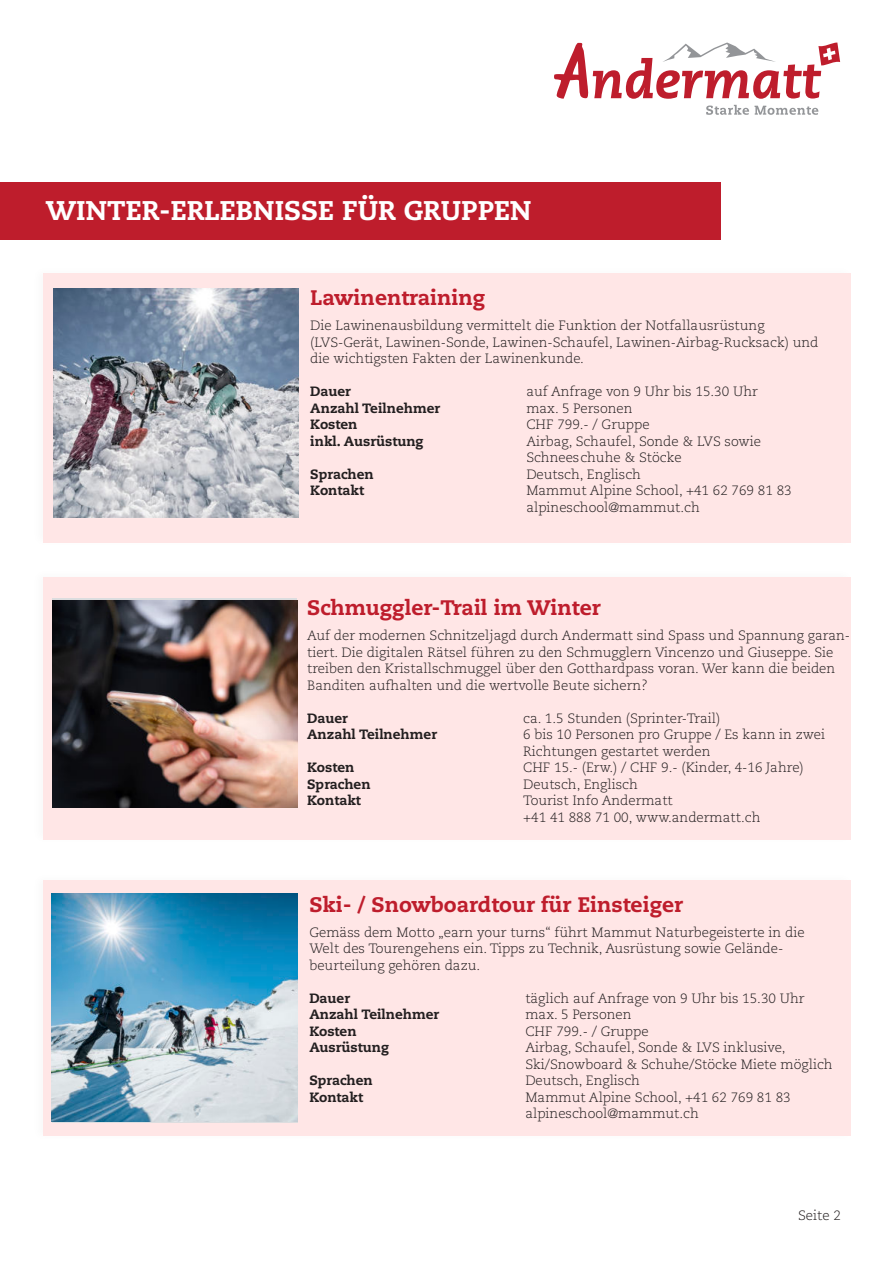
<style>
.page{position:relative;width:893px;height:1263px;background:#fff}
.page>*{position:absolute;margin:0;border:0;box-sizing:border-box;transform-origin:0 0}
.t1{font:800 27px "Caecilia LT Std";color:#fff}
.t2{font:800 21px "Caecilia LT Std";color:#be1d2c}
.t3{font:300 13.5px/16.5px "Caecilia LT Std";color:#231f20}
.t4{font:800 13.5px "Caecilia LT Std";color:#231f20}
</style>
<div class="page">
<svg style="left:818px;top:43px;width:22px;height:23px"></svg>
<svg style="left:706px;top:105px;width:112px;height:10px"></svg>
<svg style="left:554px;top:43px;width:281px;height:56px"></svg>
<div style="left:30px;top:264px;width:824px;height:285px;background:#231f20;opacity:.27"></div>
<div style="left:43px;top:274px;width:807px;height:269px;background:#ffe6e6"></div>
<div style="left:30px;top:567px;width:824px;height:279px;background:#231f20;opacity:.27"></div>
<div style="left:43px;top:577px;width:807px;height:262px;background:#ffe6e6"></div>
<div style="left:0;top:182px;width:720px;height:57px;background:#be1d2c"></div>
<div style="left:43px;top:880px;width:807px;height:256px;background:#ffe6e6"></div>
<img style="left:53px;top:289px;width:246px;height:228px">
<img style="left:52px;top:894px;width:246px;height:228px">
<img style="left:52px;top:600px;width:245px;height:207px">
<h1 class="t1" style="left:51px;top:192px;width:486px">SOMMERERLEBNISSE FÜR GRUPPEN</h1>
<h1 class="t1" style="left:46px;top:195px;width:487px">WINTER-ERLEBNISSE FÜR GRUPPEN</h1>
<h2 class="t2" style="left:310px;top:286px;width:177px">Lawinentraining</h2>
<p class="t3" style="left:310px;top:318px;width:510px">Die Lawinenausbildung vermittelt die Funktion der Notfallausrüstung (LVS-Gerät, Lawinen-Sonde, Lawinen-Schaufel, Lawinen-Airbag-Rucksack) und die wichtigsten Fakten der Lawinenkunde.</p>
<p class="t4" style="left:310px;top:384px;width:42px">Dauer</p>
<p class="t3" style="left:526px;top:384px;width:233px">auf Anfrage von 9 Uhr bis 15.30 Uhr</p>
<p class="t4" style="left:310px;top:400px;width:131px">Anzahl Teilnehmer</p>
<p class="t3" style="left:526px;top:401px;width:108px">max. 5 Personen</p>
<p class="t4" style="left:310px;top:417px;width:49px">Kosten</p>
<p class="t3" style="left:526px;top:417px;width:125px">CHF 799.- / Gruppe</p>
<p class="t4" style="left:310px;top:433px;width:115px">inkl. Ausrüstung</p>
<p class="t3" style="left:526px;top:434px;width:236px">Airbag, Schaufel, Sonde &amp; LVS sowie<br>Schnees chuhe &amp; Stöcke</p>
<p class="t4" style="left:310px;top:466px;width:65px">Sprachen</p>
<p class="t3" style="left:526px;top:467px;width:116px">Deutsch, Englisch</p>
<p class="t4" style="left:310px;top:483px;width:55px">Kontakt</p>
<p class="t3" style="left:526px;top:483px;width:267px">Mammut Alpine School, +41 62 769 81 83 alpineschool@mammut.ch</p>
<h2 class="t2" style="left:307px;top:596px;width:295px">Schmuggler-Trail im Winter</h2>
<p class="t3" style="left:307px;top:628px;width:544px">Auf der modernen Schnitzeljagd durch Andermatt sind Spass und Spannung garan&shy;tiert. Die digitalen Rätsel führen zu den Schmugglern Vincenzo und Giuseppe. Sie treiben den Kristallschmuggel über den Gotthardpass voran. Wer kann die beiden Banditen aufhalten und die wertvolle Beute sichern?</p>
<p class="t4" style="left:307px;top:710px;width:42px">Dauer</p>
<p class="t3" style="left:523px;top:711px;width:199px">ca. 1.5 Stunden (Sprinter-Trail)</p>
<p class="t4" style="left:307px;top:727px;width:131px">Anzahl Teilnehmer</p>
<p class="t3" style="left:523px;top:727px;width:303px">6 bis 10 Personen pro Gruppe / Es kann in zwei<br>Richtungen gestartet werden</p>
<p class="t4" style="left:307px;top:760px;width:49px">Kosten</p>
<p class="t3" style="left:523px;top:760px;width:282px">CHF 15.- (Erw.) / CHF 9.- (Kinder, 4-16 Jahre)</p>
<p class="t4" style="left:307px;top:776px;width:65px">Sprachen</p>
<p class="t3" style="left:523px;top:777px;width:116px">Deutsch, Englisch</p>
<p class="t4" style="left:307px;top:793px;width:55px">Kontakt</p>
<p class="t3" style="left:523px;top:793px;width:239px">Tourist Info Andermatt<br>+41 41 888 71 00, www.andermatt.ch</p>
<h2 class="t2" style="left:309px;top:892px;width:375px">Ski- / Snowboardtour für Einsteiger</h2>
<p class="t3" style="left:309px;top:925px;width:497px">Gemäss dem Motto „earn your turns“ führt Mammut Naturbegeisterte in die<br>Welt des Tourengehens ein. Tipps zu Technik, Ausrüstung sowie Gelände&shy;beurteilung gehören dazu.</p>
<p class="t4" style="left:309px;top:990px;width:42px">Dauer</p>
<p class="t3" style="left:525px;top:991px;width:281px">täglich auf Anfrage von 9 Uhr bis 15.30 Uhr</p>
<p class="t4" style="left:309px;top:1007px;width:131px">Anzahl Teilnehmer</p>
<p class="t3" style="left:525px;top:1007px;width:108px">max. 5 Personen</p>
<p class="t4" style="left:309px;top:1023px;width:49px">Kosten</p>
<p class="t3" style="left:525px;top:1024px;width:125px">CHF 799.- / Gruppe</p>
<p class="t4" style="left:309px;top:1040px;width:81px">Ausrüstung</p>
<p class="t3" style="left:525px;top:1040px;width:309px">Airbag, Schaufel, Sonde &amp; LVS inklusive,<br>Ski/Snowboard &amp; Schuhe/Stöcke Miete möglich</p>
<p class="t4" style="left:309px;top:1073px;width:65px">Sprachen</p>
<p class="t3" style="left:525px;top:1073px;width:116px">Deutsch, Englisch</p>
<p class="t4" style="left:309px;top:1089px;width:55px">Kontakt</p>
<p class="t3" style="left:525px;top:1090px;width:267px">Mammut Alpine School, +41 62 769 81 83 alpineschool@mammut.ch</p>
<p class="t3" style="left:798px;top:1208px;width:44px">Seite 2</p>
</div>
